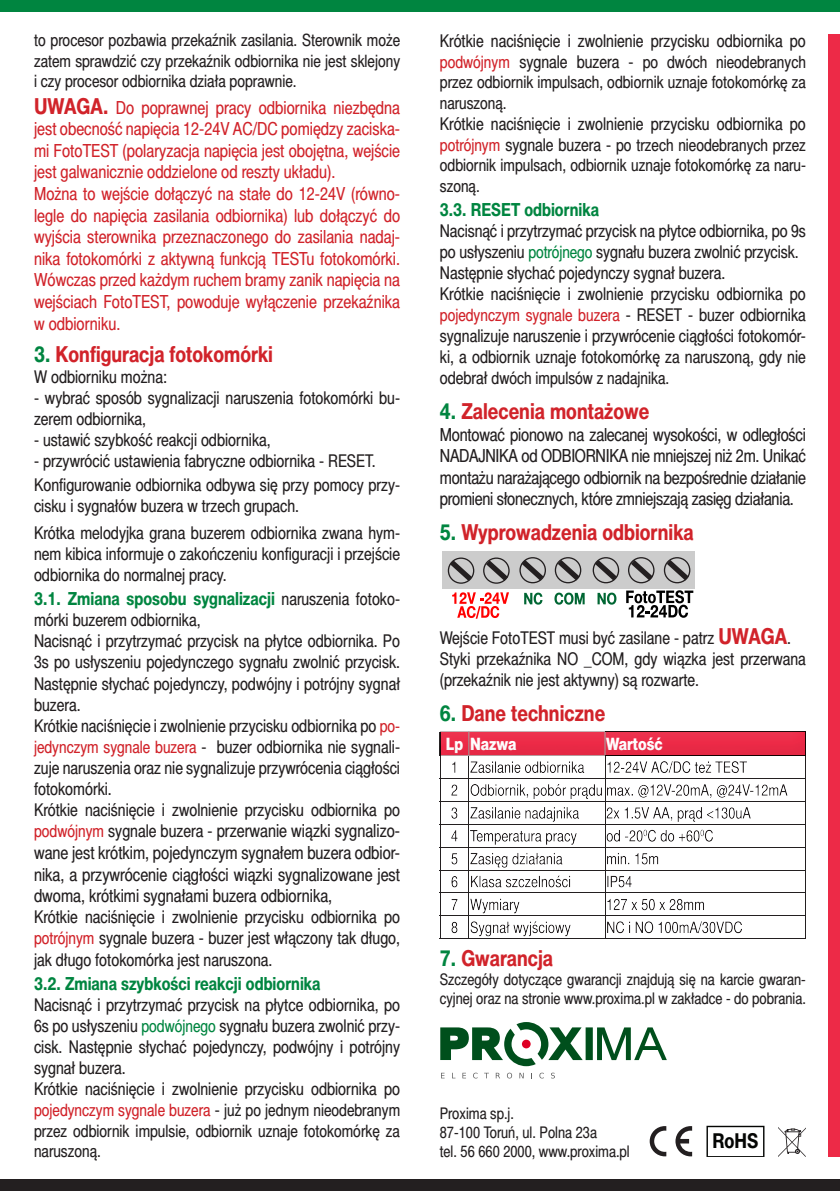
<style>
.page{position:relative;width:840px;height:1191px;background:#fff}
.page>*{position:absolute;margin:0;border:0;box-sizing:border-box;transform-origin:0 0}
.t1{font:700 22px "Switzer Cnd EFN";color:#d1232a}
.t2{font:700 20.4px "Switzer Cnd EFN";color:#040503}
.t3{font:18px/21.6px "Switzer Cnd EFN";color:#d1232a;text-align:justify}
.t4{font:18px/21.6px "Switzer Cnd EFN";letter-spacing:-.015em;color:#231f20;text-align:justify}
.t5{font:700 18px "Switzer Cnd EFN";color:#008540}
.t6{font:17.6px/21px "Switzer Cnd EFN";color:#231f20}
.t7{font:17px/20.4px "Switzer Cnd EFN";color:#231f20;text-align:justify}
.t8{font:17px "Switzer Cnd EFN";color:#d1232a}
.t9{font:17px "Switzer Cnd EFN Heavy";color:#fff}
.t10{font:16px/19.2px "Switzer Cnd EFN";color:#231f20}
.s1{font-weight:700;font-size:22px}
.s2{color:#008540}
.s3{font-weight:400;font-size:17.6px;color:#231f20}
.s4{font-size:17px;color:#d1232a}
.s5{font-size:17.6px}
.s6{font-size:17px;color:#008540}
.s7{color:#d1232a}
.s8{font-size:17.6px;color:#231f20}
.s9{font-weight:700;font-size:22px;color:#d1232a}
</style>
<div class="page">
<div style="left:0;top:0;width:839px;height:11px;background:#008540"></div>
<div style="left:0;top:1179px;width:839px;height:12px;background:#231f20"></div>
<div style="left:828px;top:34px;width:11px;height:1123px;background:#ed2a47"></div>
<div style="left:441px;top:551px;width:253px;height:37px;background:#ccc"></div>
<svg style="left:444px;top:557px;width:250px;height:61px"></svg>
<div style="left:435px;top:729px;width:384px;height:222px;background:#231f20;opacity:.75"></div>
<svg style="left:441px;top:1072px;width:3px;height:6px"></svg>
<svg style="left:462px;top:1072px;width:4px;height:6px"></svg>
<svg style="left:473px;top:1072px;width:4px;height:6px"></svg>
<svg style="left:484px;top:1072px;width:4px;height:6px"></svg>
<svg style="left:495px;top:1072px;width:5px;height:6px"></svg>
<svg style="left:507px;top:1072px;width:5px;height:6px"></svg>
<svg style="left:519px;top:1072px;width:4px;height:6px"></svg>
<svg style="left:539px;top:1072px;width:4px;height:6px"></svg>
<svg style="left:551px;top:1072px;width:3px;height:6px"></svg>
<svg style="left:440px;top:1022px;width:226px;height:44px"></svg>
<svg style="left:521px;top:1039px;width:9px;height:9px"></svg>
<svg style="left:675px;top:1126px;width:16px;height:30px"></svg>
<svg style="left:649px;top:1126px;width:17px;height:30px"></svg>
<svg style="left:706px;top:1125px;width:58px;height:32px"></svg>
<svg style="left:778px;top:1127px;width:27px;height:30px"></svg>
<p class="t7" style="left:34px;top:30px;width:367px">to procesor pozbawia przekaźnik zasilania. Sterownik może zatem sprawdzić czy przekaźnik odbiornika nie jest sklejony i czy procesor odbiornika działa poprawnie.</p>
<p class="t3" style="left:34px;top:96px;width:367px"><span class="s1">UWAGA.</span> Do poprawnej pracy odbiornika niezbędna jest obecność napięcia 12-24V AC/DC pomiędzy zaciska&shy;mi FotoTEST (polaryzacja napięcia jest obojętna, wejście jest galwanicznie oddzielone od reszty układu).</p>
<p class="t3" style="left:34px;top:183px;width:367px">Można to wejście dołączyć na stałe do 12-24V (równo&shy;legle do napięcia zasilania odbiornika) lub dołączyć do wyjścia sterownika przeznaczonego do zasilania nadaj&shy;nika fotokomórki z aktywną funkcją TESTu fotokomórki.<br>Wówczas przed każdym ruchem bramy zanik napięcia na wejściach FotoTEST, powoduje wyłączenie przekaźnika w odbiorniku.</p>
<p class="t1" style="left:34px;top:341px;width:240px"><span class="s2">3.</span> Konfiguracja fotokomórki</p>
<p class="t6" style="left:34px;top:366px;width:134px">W odbiorniku można:</p>
<p class="t6" style="left:34px;top:387px;width:367px">- wybrać sposób sygnalizacji naruszenia fotokomórki bu&shy;zerem odbiornika,</p>
<p class="t6" style="left:34px;top:429px;width:238px">- ustawić szybkość reakcji odbiornika,</p>
<p class="t6" style="left:34px;top:450px;width:343px">- przywrócić ustawienia fabryczne odbiornika - RESET.</p>
<p class="t6" style="left:34px;top:474px;width:367px">Konfigurowanie odbiornika odbywa się przy pomocy przy&shy;cisku i sygnałów buzera w trzech grupach.</p>
<p class="t6" style="left:34px;top:522px;width:367px;text-align:justify">Krótka melodyjka grana buzerem odbiornika zwana hym&shy;nem kibica informuje o zakończeniu konfiguracji i przejście odbiornika do normalnej pracy.</p>
<p class="t5" style="left:34px;top:588px;width:367px">3.1. Zmiana sposobu sygnalizacji <span class="s3">naruszenia fotoko-</span></p>
<p class="t6" style="left:34px;top:609px;width:168px">mórki buzerem odbiornika,</p>
<p class="t6" style="left:34px;top:630px;width:367px;text-align:justify">Nacisnąć i przytrzymać przycisk na płytce odbiornika. Po 3s po usłyszeniu pojedynczego sygnału zwolnić przycisk.<br>Następnie słychać pojedynczy, podwójny i potrójny sygnał buzera.</p>
<p class="t6" style="left:34px;top:714px;width:367px;text-align:justify">Krótkie naciśnięcie i zwolnienie przycisku odbiornika po <span class="s4">po&shy;jedynczym sygnale buzera</span> - buzer odbiornika nie sygnali&shy;zuje naruszenia oraz nie sygnalizuje przywrócenia ciągłości fotokomórki.</p>
<p class="t6" style="left:34px;top:799px;width:367px">Krótkie naciśnięcie i zwolnienie przycisku odbiornika po</p>
<p class="t4" style="left:34px;top:820px;width:367px"><span class="s4">podwójnym</span> <span class="s5">sygnale buzera -</span> przerwanie wiązki sygnalizo&shy;wane jest krótkim, pojedynczym sygnałem buzera odbior&shy;nika, a przywrócenie ciągłości wiązki sygnalizowane jest dwoma, krótkimi sygnałami buzera odbiornika,</p>
<p class="t6" style="left:34px;top:906px;width:367px;text-align:justify">Krótkie naciśnięcie i zwolnienie przycisku odbiornika po <span class="s4">potrójnym</span> sygnale buzera - buzer jest włączony tak długo, jak długo fotokomórka jest naruszona.</p>
<p class="t5" style="left:34px;top:973px;width:288px">3.2. Zmiana szybkości reakcji odbiornika</p>
<p class="t6" style="left:34px;top:994px;width:367px;text-align:justify">Nacisnąć i przytrzymać przycisk na płytce odbiornika, po 6s po usłyszeniu <span class="s6">podwójnego</span> sygnału buzera zwolnić przy&shy;cisk. Następnie słychać pojedynczy, podwójny i potrójny sygnał buzera.</p>
<p class="t6" style="left:34px;top:1078px;width:367px">Krótkie naciśnięcie i zwolnienie przycisku odbiornika po</p>
<p class="t7" style="left:34px;top:1100px;width:367px"><span class="s7">pojedynczym sygnale buzera</span> <span class="s5">-</span> już po jednym nieodebranym przez odbiornik impulsie, odbiornik uznaje fotokomórkę za naruszoną.</p>
<p class="t10" style="left:439px;top:1103px;width:76px">Proxima sp.j.</p>
<p class="t6" style="left:439px;top:30px;width:367px">Krótkie naciśnięcie i zwolnienie przycisku odbiornika po</p>
<p class="t7" style="left:439px;top:51px;width:367px"><span class="s7">podwójnym</span> <span class="s5">sygnale buzera -</span> po dwóch nieodebranych przez odbiornik impulsach, odbiornik uznaje fotokomórkę za naruszoną.</p>
<p class="t6" style="left:439px;top:113px;width:367px">Krótkie naciśnięcie i zwolnienie przycisku odbiornika po</p>
<p class="t7" style="left:439px;top:134px;width:367px"><span class="s7">potrójnym</span> <span class="s5">sygnale buzera -</span> po trzech nieodebranych przez odbiornik impulsach, odbiornik uznaje fotokomórkę za naru&shy;szoną.</p>
<p class="t5" style="left:439px;top:199px;width:160px">3.3. RESET odbiornika</p>
<p class="t6" style="left:439px;top:220px;width:367px">Nacisnąć i przytrzymać przycisk na płytce odbiornika, po 9s po usłyszeniu <span class="s6">potrójnego</span> sygnału buzera zwolnić przycisk.</p>
<p class="t6" style="left:439px;top:262px;width:287px">Następnie słychać pojedynczy sygnał buzera.</p>
<p class="t6" style="left:439px;top:283px;width:367px">Krótkie naciśnięcie i zwolnienie przycisku odbiornika po</p>
<p class="t8" style="left:439px;top:305px;width:367px">pojedynczym sygnale buzera <span class="s8">- RESET - buzer odbiornika</span></p>
<p class="t6" style="left:439px;top:325px;width:367px">sygnalizuje naruszenie i przywrócenie ciągłości fotokomór&shy;ki, a odbiornik uznaje fotokomórkę za naruszoną, gdy nie</p>
<p class="t7" style="left:439px;top:368px;width:231px"><span class="s5">odebrał</span> dwóch impulsów z nadajnika.</p>
<p class="t1" style="left:439px;top:398px;width:211px"><span class="s2">4.</span> Zalecenia montażowe</p>
<p class="t4" style="left:439px;top:423px;width:367px">Montować pionowo na zalecanej wysokości, w odległości NADAJNIKA od ODBIORNIKA nie mniejszej niż 2m. Unikać montażu narażającego odbiornik na bezpośrednie działanie promieni słonecznych, które zmniejszają zasięg działania.</p>
<p class="t1" style="left:439px;top:519px;width:255px"><span class="s2">5.</span> Wyprowadzenia odbiornika</p>
<p class="t6" style="left:439px;top:627px;width:352px">Wejście FotoTEST musi być zasilane - patrz <span class="s9">UWAGA</span>.</p>
<p class="t6" style="left:439px;top:648px;width:367px">Styki przekaźnika NO _COM, gdy wiązka jest przerwana (przekaźnik nie jest aktywny) są rozwarte.</p>
<p class="t1" style="left:439px;top:700px;width:167px"><span class="s2">6.</span> Dane techniczne</p>
<p class="t9" style="left:445px;top:734px;width:72px">Lp Nazwa</p>
<p class="t9" style="left:605px;top:734px;width:58px">Wartość</p>
<p class="t1" style="left:439px;top:944px;width:115px"><span class="s2">7.</span> Gwarancja</p>
<p class="t10" style="left:439px;top:969px;width:367px">Szczegóły dotyczące gwarancji znajdują się na karcie gwaran&shy;cyjnej oraz na stronie www.proxima.pl w zakładce - do pobrania.</p>
<p class="t10" style="left:439px;top:1122px;width:159px">87-100 Toruń, ul. Polna 23a</p>
<p class="t10" style="left:439px;top:1141px;width:191px">tel. 56 660 2000, www.proxima.pl</p>
<p class="t2" style="left:712px;top:1129px;width:47px">RoHS</p>
</div>
